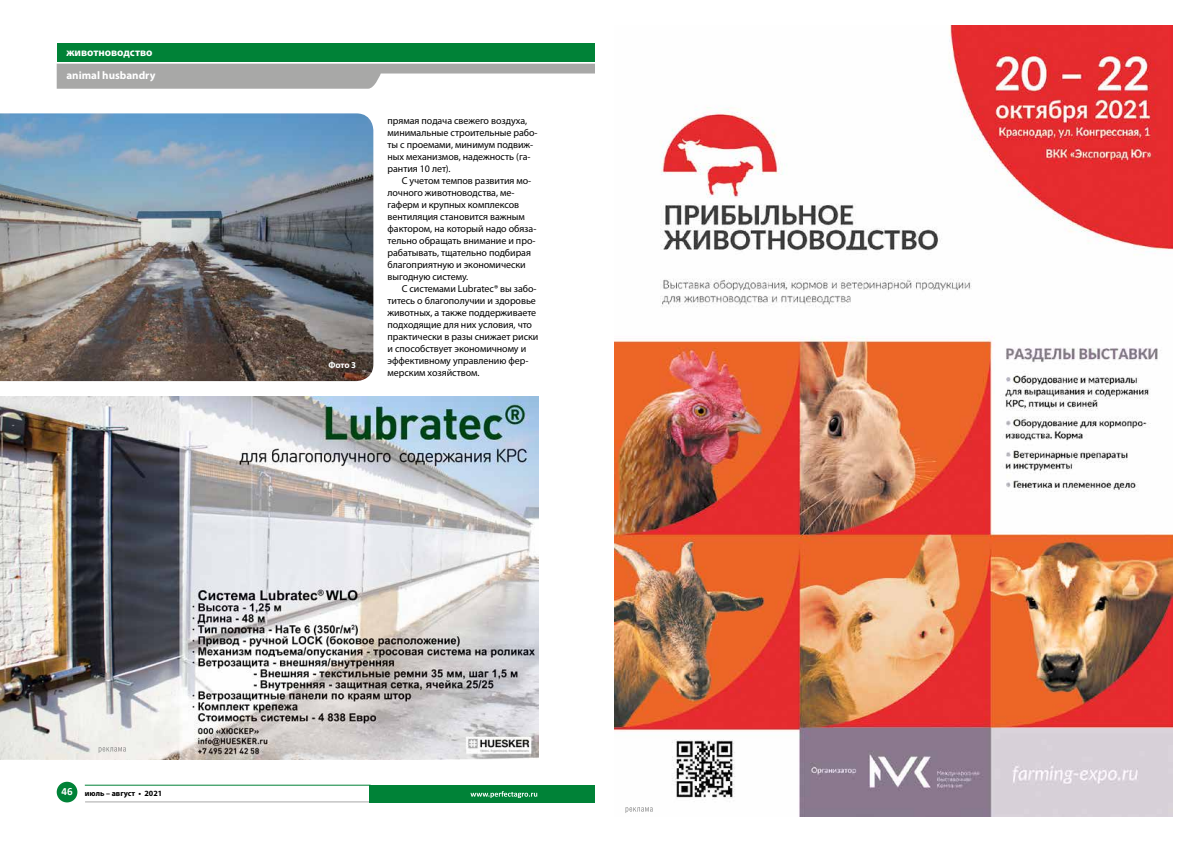
<style>
.page{position:relative;width:1191px;height:842px;background:#fff}
.page>*{position:absolute;margin:0;border:0;box-sizing:border-box;transform-origin:0 0}
.t1{font:700 11px/22.7px "Myriad Pro";color:#fff}
.t2{font:700 11px "Calibri";color:#fff}
.t3{font:10px/12px "Myriad Pro";letter-spacing:-.005em;color:#000}
.t4{font:700 9px "Myriad Pro";color:#fff}
.t5{font:700 8px "Myriad Pro";color:#000}
</style>
<div class="page">
<hr style="left:85px;top:802px;width:285px;height:1px;background:#a8a8a7">
<div style="left:369px;top:785px;width:226px;height:17px;background:#008237"></div>
<div style="left:57px;top:782px;width:20px;height:20px;background:#008237;border-radius:50%"></div>
<hr style="left:85px;top:785px;width:285px;height:1px;background:#008237">
<svg style="left:57px;top:64px;width:538px;height:25px"></svg>
<div style="left:57px;top:43px;width:538px;height:18px;background:#008237"></div>
<img style="left:0;top:113px;width:373px;height:268px">
<img style="left:614px;top:25px;width:558px;height:792px">
<svg style="left:625px;top:807px;width:28px;height:6px"></svg>
<img style="left:0;top:396px;width:539px;height:364px">
<svg style="left:99px;top:747px;width:27px;height:6px"></svg>
<svg style="left:470px;top:791px;width:67px;height:7px"></svg>
<p class="t1" style="left:66px;top:41px;width:90px">животноводство animal husbandry</p>
<p class="t2" style="left:61px;top:783px;width:13px">46</p>
<p class="t5" style="left:85px;top:788px;width:79px">июль – август • 2021</p>
<p class="t4" style="left:328px;top:359px;width:29px">Фото 3</p>
<p class="t3" style="left:387px;top:114px;width:152px">прямая подача свежего воздуха, минимальные строительные рабо&shy;ты с проемами, минимум подвиж&shy;ных механизмов, надежность (га&shy;рантия 10 лет).</p>
<p class="t3" style="left:387px;top:174px;width:150px;text-indent:14px">С учетом темпов развития мо&shy;лочного животноводства, ме&shy;гаферм и крупных комплексов вентиляция становится важным фактором, на который надо обяза&shy;тельно обращать внимание и про&shy;рабатывать, тщательно подбирая благоприятную и экономически выгодную систему.</p>
<p class="t3" style="left:387px;top:282px;width:152px;text-indent:14px">С системами Lubratec® вы забо&shy;титесь о благополучии и здоровье животных, а также поддерживаете подходящие для них условия, что практически в разы снижает риски и способствует экономичному и эффективному управлению фер&shy;мерским хозяйством.</p>
</div>
